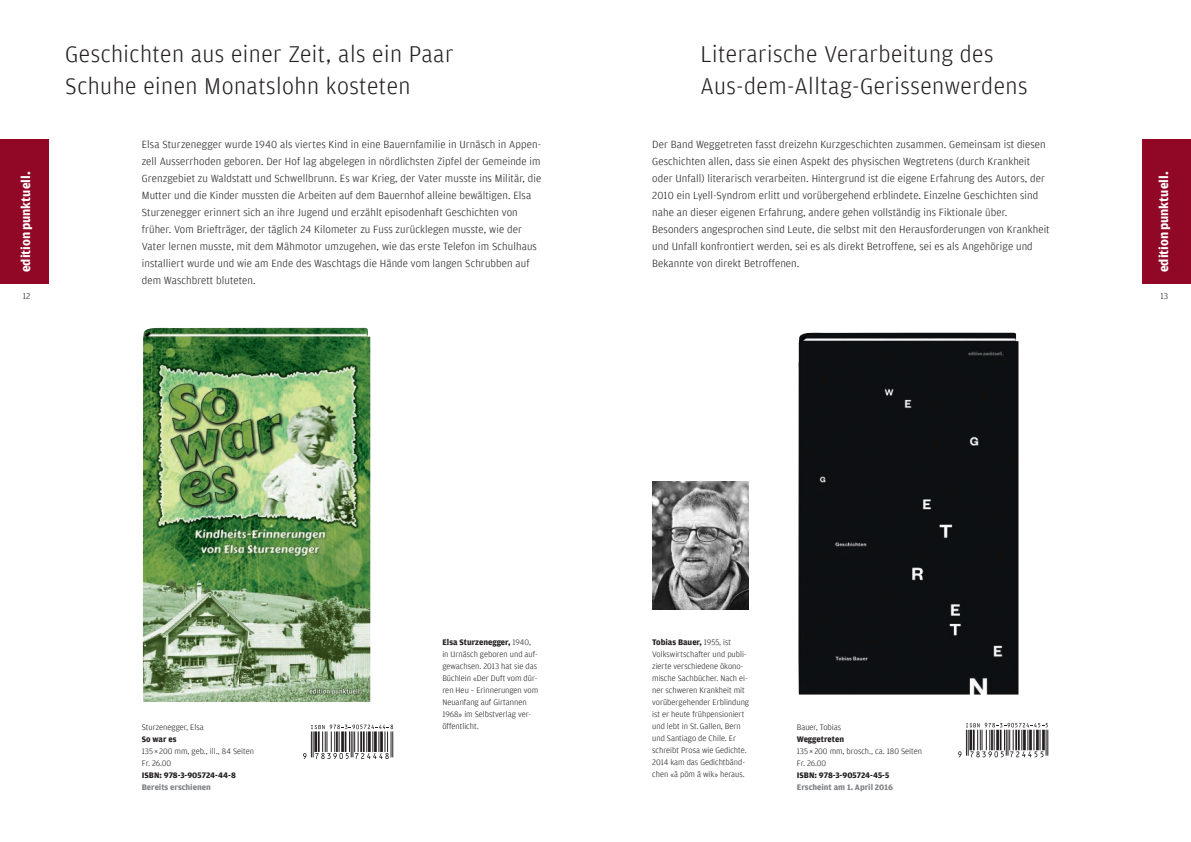
<style>
.page{position:relative;width:1191px;height:842px;background:#fff}
.page>*{position:absolute;margin:0;border:0;box-sizing:border-box;transform-origin:0 0}
.t1{font:300 24px/32px "Amplitude";letter-spacing:.02em;color:#231f20}
.t2{font:700 13px "Amplitude";color:#fff}
.t3{font:300 11px/17px "Amplitude";letter-spacing:.01em;color:#231f20}
.t4{font:300 9px "Amplitude";color:#231f20}
.t5{font:300 8.5px/12px "Amplitude";color:#231f20}
.t6{font:700 8.5px "Amplitude";color:#231f20}
.t7{font:700 8.5px "Amplitude";color:#808285}
.s1{font-weight:700}
</style>
<div class="page">
<div style="left:1142px;top:139px;width:49px;height:144px;background:#910726"></div>
<img style="left:652px;top:482px;width:96px;height:127px">
<svg style="left:958px;top:723px;width:90px;height:34px"></svg>
<div style="left:798px;top:333px;width:220px;height:361px;background:#0d1012"></div>
<div style="left:0;top:139px;width:48px;height:144px;background:#910726"></div>
<svg style="left:303px;top:724px;width:90px;height:35px"></svg>
<img style="left:143px;top:327px;width:227px;height:375px">
<p class="t2" style="left:19px;top:272px;width:102px;rotate:-90deg">editionpunktuell.</p>
<p class="t4" style="left:23px;top:291px;width:9px">12</p>
<h1 class="t1" style="left:65px;top:38px;width:390px">Geschichten aus einer Zeit, als ein Paar<br>Schuhe einen Monatslohn kosteten</h1>
<p class="t3" style="left:142px;top:136px;width:401px">Elsa Sturzenegger wurde 1940 als viertes Kind in eine Bauernfamilie in Urnäsch in Appen&shy;zell Ausserrhoden geboren. Der Hof lag abgelegen in nördlichsten Zipfel der Gemeinde im Grenzgebiet zu Waldstatt und Schwellbrunn. Es war Krieg, der Vater musste ins Militär, die Mutter und die Kinder mussten die Arbeiten auf dem Bauernhof alleine bewältigen. Elsa Sturzenegger erinnert sich an ihre Jugend und erzählt episodenhaft Geschichten von früher. Vom Briefträger, der täglich 24 Kilometer zu Fuss zurücklegen musste, wie der Vater lernen musste, mit dem Mähmotor umzugehen, wie das erste Telefon im Schulhaus installiert wurde und wie am Ende des Waschtags die Hände vom langen Schrubben auf dem Waschbrett bluteten.</p>
<h1 class="t1" style="left:700px;top:38px;width:328px">Literarische Verarbeitung des<br>Aus-dem-Alltag-Gerissenwerdens</h1>
<p class="t3" style="left:652px;top:136px;width:399px">Der Band Weggetreten fasst dreizehn Kurzgeschichten zusammen. Gemeinsam ist diesen Geschichten allen, dass sie einen Aspekt des physischen Wegtretens (durch Krankheit oder Unfall) literarisch verarbeiten. Hintergrund ist die eigene Erfahrung des Autors, der 2010 ein Lyell-Syndrom erlitt und vorübergehend erblindete. Einzelne Geschichten sind nahe an dieser eigenen Erfahrung, andere gehen vollständig ins Fiktionale über.<br>Besonders angesprochen sind Leute, die selbst mit den Herausforderungen von Krankheit und Unfall konfrontiert werden, sei es als direkt Betroffene, sei es als Angehörige und Bekannte von direkt Betroffenen.</p>
<p class="t2" style="left:1156px;top:272px;width:102px;rotate:-90deg">editionpunktuell.</p>
<p class="t4" style="left:1160px;top:291px;width:9px">13</p>
<p class="t5" style="left:142px;top:722px;width:63px">Sturzenegger, Elsa</p>
<p class="t6" style="left:142px;top:735px;width:36px">So war es</p>
<p class="t5" style="left:142px;top:746px;width:114px">135 × 200 mm, geb., ill., 84 Seiten<br>Fr. 26.00</p>
<p class="t6" style="left:142px;top:771px;width:95px">ISBN: 978-3-905724-44-8</p>
<p class="t7" style="left:142px;top:783px;width:70px">Bereits erschienen</p>
<p class="t5" style="left:442px;top:636px;width:97px"><span class="s1">Elsa Sturzenegger,</span> 1940, in Urnäsch geboren und auf&shy;gewachsen. 2013 hat sie das<br>Büchlein «Der Duft vom dür&shy;ren Heu – Erinnerungen vom<br>Neuanfang auf Girtannen<br>1968» im Selbstverlag ver&shy;öffentlicht.</p>
<p class="t5" style="left:652px;top:636px;width:98px"><span class="s1">Tobias Bauer,</span> 1955, ist<br>Volkswirtschafter und publi&shy;zierte verschiedene ökono&shy;mische Sachbücher. Nach ei&shy;ner schweren Krankheit mit vorübergehender Erblindung ist er heute frühpensioniert und lebt in St.Gallen, Bern und Santiago de Chile. Er schreibt Prosa wie Gedichte.<br>2014 kam das Gedichtbänd&shy;chen «ä pöm ä wik» heraus.</p>
<p class="t5" style="left:797px;top:721px;width:46px">Bauer, Tobias</p>
<p class="t6" style="left:797px;top:734px;width:49px">Weggetreten</p>
<p class="t5" style="left:797px;top:745px;width:127px">135 × 200 mm, brosch., ca. 180 Seiten<br>Fr. 26.00</p>
<p class="t6" style="left:797px;top:770px;width:94px">ISBN: 978-3-905724-45-5</p>
<p class="t7" style="left:797px;top:782px;width:98px">Erscheint am 1. April 2016</p>
</div>
